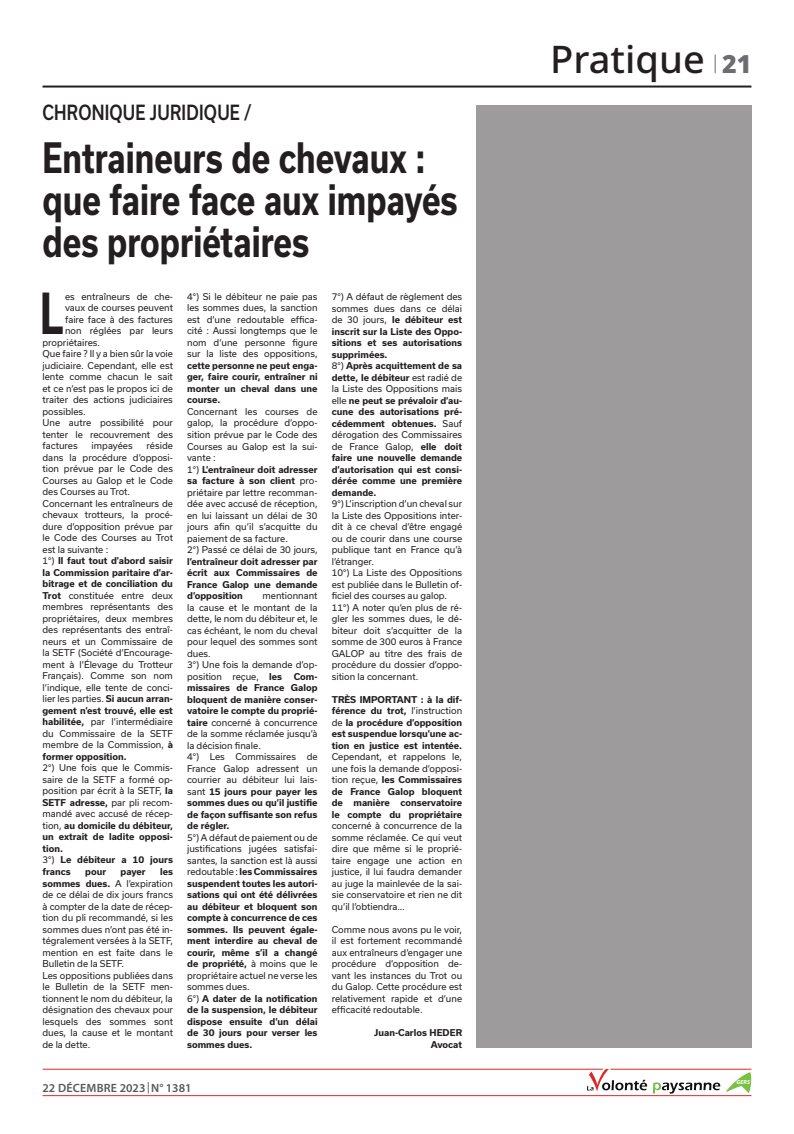
<style>
.page{position:relative;width:794px;height:1134px;background:#fff}
.page>*{position:absolute;margin:0;border:0;box-sizing:border-box;transform-origin:0 0}
.t1{font:700 53.9px "Usual";color:#231f20;scale:.7 1}
.t2{font:700 40px/42px "Usual";color:#231f20;scale:.78 1}
.t3{font:500 38px "Noto Sans";color:#231f20}
.t4{font:500 20px "Usual";letter-spacing:.015em;color:#231f20;scale:.8 1}
.t5{font:600 12px "Myriad Pro";letter-spacing:.01em;color:#57585a}
.t6{font:9px/11.5px "Usual";color:#231f20}
.t7{font:700 9px/11.5px "Usual";color:#231f20;text-align:justify}
.t8{font:italic 700 5.9px "Myriad Pro";color:#fff}
.s1{font-weight:700}
.s2{font-weight:400}
.s3{font-weight:900;font-size:25px;color:#6c6d70}
</style>
<div class="page">
<svg style="left:714px;top:55px;width:1px;height:18px"></svg>
<hr style="left:43px;top:86px;width:708px;height:2px;background:#231f20">
<hr style="left:43px;top:1069px;width:560px;height:1px;background:#dd282b">
<hr style="left:610px;top:1069px;width:141px;height:1px;background:#dd282b">
<hr style="left:43px;top:1095px;width:708px;height:1px;background:#dd282b">
<svg style="left:587px;top:1069px;width:133px;height:28px"></svg>
<svg style="left:726px;top:1072px;width:25px;height:21px"></svg>
<div style="left:476px;top:105px;width:275px;height:942px;background:#9e9b9d"></div>
<h3 class="t4" style="left:43px;top:101px;width:263px">CHRONIQUE JURIDIQUE /</h3>
<h2 class="t2" style="left:43px;top:137px;width:534px">Entraineurs de chevaux : que faire face aux impayés des propriétaires</h2>
<h1 class="t1" style="left:40px;top:283px;width:35px">L</h1>
<p class="t6" style="left:65px;top:291px;width:109px">es entraîneurs de che-</p>
<p class="t6" style="left:65px;top:302px;width:109px">vaux de courses peuvent</p>
<p class="t6" style="left:65px;top:314px;width:109px">faire face à des factures</p>
<p class="t6" style="left:65px;top:325px;width:109px">non réglées par leurs</p>
<p class="t6" style="left:43px;top:337px;width:59px">propriétaires.</p>
<p class="t6" style="left:43px;top:348px;width:132px">Que faire ? Il y a bien sûr la voie</p>
<p class="t6" style="left:43px;top:360px;width:132px">judiciaire. Cependant, elle est</p>
<p class="t6" style="left:43px;top:371px;width:132px">lente comme chacun le sait</p>
<p class="t6" style="left:43px;top:383px;width:132px">et ce n’est pas le propos ici de</p>
<p class="t6" style="left:43px;top:394px;width:132px">traiter des actions judiciaires</p>
<p class="t6" style="left:43px;top:406px;width:45px">possibles.</p>
<p class="t6" style="left:43px;top:417px;width:132px">Une autre possibilité pour</p>
<p class="t6" style="left:43px;top:429px;width:132px">tenter le recouvrement des</p>
<p class="t6" style="left:43px;top:440px;width:37px">factures</p>
<p class="t6" style="left:92px;top:440px;width:43px">impayées</p>
<p class="t6" style="left:43px;top:440px;width:132px;text-indent:104px">réside dans la procédure d’opposi&shy;tion prévue par le Code des<br>Courses au Galop et le Code des Courses au Trot.<br>Concernant les entraîneurs de chevaux trotteurs, la procé&shy;dure d’opposition prévue par le Code des Courses au Trot est la suivante :<br>1°) <span class="s1">Il faut tout d’abord saisir la Commission paritaire d’ar&shy;bitrage et de conciliation du<br>Trot</span> constituée entre deux membres représentants des propriétaires, deux membres des représentants des entraî&shy;neurs et un Commissaire de la SETF (Société d’Encourage&shy;ment à l’Élevage du Trotteur<br>Français). Comme son nom l’indique, elle tente de conci&shy;lier les parties. <span class="s1">Si aucun arran&shy;gement n’est trouvé, elle est habilitée,</span> par l’intermédiaire du Commissaire de la SETF membre de la Commission, <span class="s1">à former opposition.</span></p>
<p class="t6" style="left:43px;top:762px;width:132px">2°) Une fois que le Commis&shy;saire de la SETF a formé op&shy;position par écrit à la SETF, <span class="s1">la<br>SETF adresse,</span> par pli recom&shy;mandé avec accusé de récep&shy;tion, <span class="s1">au domicile du débiteur, un extrait de ladite opposi&shy;tion.<br></span>3°) <span class="s1">Le débiteur a 10 jours francs</span></p>
<p class="t6" style="left:43px;top:866px;width:132px;text-indent:118px"><span class="s1">les sommes dues.</span> A l’expiration de ce délai de dix jours francs à compter de la date de récep&shy;tion du pli recommandé, si les sommes dues n’ont pas été in&shy;tégralement versées à la SETF, mention en est faite dans le<br>Bulletin de la SETF.<br>Les oppositions publiées dans le Bulletin de la SETF men&shy;tionnent le nom du débiteur, la désignation des chevaux pour lesquels des sommes sont dues, la cause et le montant de la dette.</p>
<p class="t7" style="left:85px;top:866px;width:22px">pour</p>
<p class="t7" style="left:120px;top:866px;width:27px">payer</p>
<p class="t6" style="left:187px;top:291px;width:132px;text-align:justify">4°) Si le débiteur ne paie pas les sommes dues, la sanction est d’une redoutable effica&shy;cité : Aussi longtemps que le nom d’une personne figure sur la liste des oppositions,</p>
<p class="t7" style="left:187px;top:360px;width:132px">cette personne ne peut enga&shy;ger, faire courir, entraîner ni monter un cheval dans une course.</p>
<p class="t6" style="left:187px;top:406px;width:132px">Concernant les courses de galop, la procédure d’oppo&shy;sition prévue par le Code des<br>Courses au Galop est la sui&shy;vante :<br>1°) <span class="s1">L’entraîneur doit adresser sa facture à son client</span> pro&shy;priétaire par lettre recomman&shy;dée avec accusé de réception, en lui laissant un délai de 30 jours afin qu’il s’acquitte du paiement de sa facture.<br>2°) Passé ce délai de 30 jours,</p>
<p class="t7" style="left:187px;top:555px;width:132px">l’entraîneur doit adresser par écrit aux Commissaires de France Galop une demande d’opposition</p>
<p class="t6" style="left:187px;top:590px;width:132px;text-indent:75px">mentionnant la cause et le montant de la dette, le nom du débiteur et, le cas échéant, le nom du cheval pour lequel des sommes sont dues.<br>3°) Une fois la demande d’op&shy;position reçue, <span class="s1">les</span></p>
<p class="t7" style="left:187px;top:670px;width:132px;text-align:left;text-indent:107px">Com&shy;missaires de France Galop bloquent de manière conser&shy;vatoire le compte du proprié&shy;taire <span class="s2">concerné à concurrence de la somme réclamée jusqu’à la décision finale.<br>4°) Les Commissaires de<br>France Galop adressent un courrier au débiteur lui lais&shy;sant</span> 15 jours pour payer les sommes dues ou qu’il justifie de façon suffisante son refus de régler.</p>
<p class="t7" style="left:187px;top:831px;width:132px;text-align:left"><span class="s2">5°) A défaut de paiement ou de justifications jugées satisfai&shy;santes, la sanction est là aussi redoutable :</span> les Commissaires suspendent toutes les autori&shy;sations qui ont été délivrées au débiteur et bloquent son compte à concurrence de ces sommes. Ils peuvent égale&shy;ment interdire au cheval de courir, même s’il a changé de propriété, <span class="s2">à moins que le propriétaire actuel ne verse les sommes dues.<br>6°)</span> A dater de la notification de la suspension, le débiteur dispose ensuite d’un délai de 30 jours pour verser les sommes dues.</p>
<h3 class="t5" style="left:43px;top:1080px;width:151px">22 DÉCEMBRE 2023 N° 1381</h3>
<p class="t7" style="left:332px;top:291px;width:132px;text-align:left"><span class="s2">7°) A défaut de règlement des sommes dues dans ce délai de 30 jours,</span> le débiteur est inscrit sur la Liste des Oppo&shy;sitions et ses autorisations supprimées.<br><span class="s2">8°)</span> Après acquittement de sa dette, le débiteur <span class="s2">est radié de la Liste des Oppositions mais elle</span> ne peut se prévaloir d’au&shy;cune des autorisations pré&shy;cédemment obtenues. <span class="s2">Sauf dérogation des Commissaires de France Galop,</span> elle doit faire une nouvelle demande d’autorisation qui est consi&shy;dérée comme une première demande.</p>
<p class="t6" style="left:332px;top:498px;width:132px">9°) L’inscription d’un cheval sur la Liste des Oppositions inter&shy;dit à ce cheval d’être engagé ou de courir dans une course publique tant en France qu’à l’étranger.<br>10°) La Liste des Oppositions est publiée dans le Bulletin of&shy;ficiel des courses au galop.<br>11°) A noter qu’en plus de ré&shy;gler les sommes dues, le dé&shy;biteur doit s’acquitter de la somme de 300 euros à France<br>GALOP au titre des frais de procédure du dossier d’oppo&shy;sition la concernant.</p>
<p class="t7" style="left:332px;top:693px;width:132px">TRÈS IMPORTANT : à la dif&shy;férence du trot, <span class="s2">l’instruction de</span> la procédure d’opposition est suspendue lorsqu’une ac&shy;tion en justice est intentée.</p>
<p class="t7" style="left:332px;top:751px;width:132px"><span class="s2">Cependant, et rappelons le, une fois la demande d’opposi&shy;tion reçue,</span> les Commissaires de France Galop bloquent de manière conservatoire le compte du propriétaire</p>
<p class="t6" style="left:332px;top:820px;width:132px;text-align:justify">concerné à concurrence de la somme réclamée. Ce qui veut dire que même si le proprié&shy;taire engage une action en justice, il lui faudra demander au juge la mainlevée de la sai&shy;sie conservatoire et rien ne dit qu’il l’obtiendra…</p>
<p class="t6" style="left:332px;top:924px;width:132px;text-align:justify">Comme nous avons pu le voir, il est fortement recommandé aux entraîneurs d’engager une procédure d’opposition de&shy;vant les instances du Trot ou du Galop. Cette procédure est relativement rapide et d’une efficacité redoutable.</p>
<p class="t7" style="left:374px;top:1027px;width:89px;text-align:right">Juan-Carlos HEDER<br>Avocat</p>
<h3 class="t3" style="left:550px;top:33px;width:203px">Pratique <span class="s3">21</span></h3>
<p class="t8" style="left:736px;top:1078px;width:15px">GERS</p>
</div>
